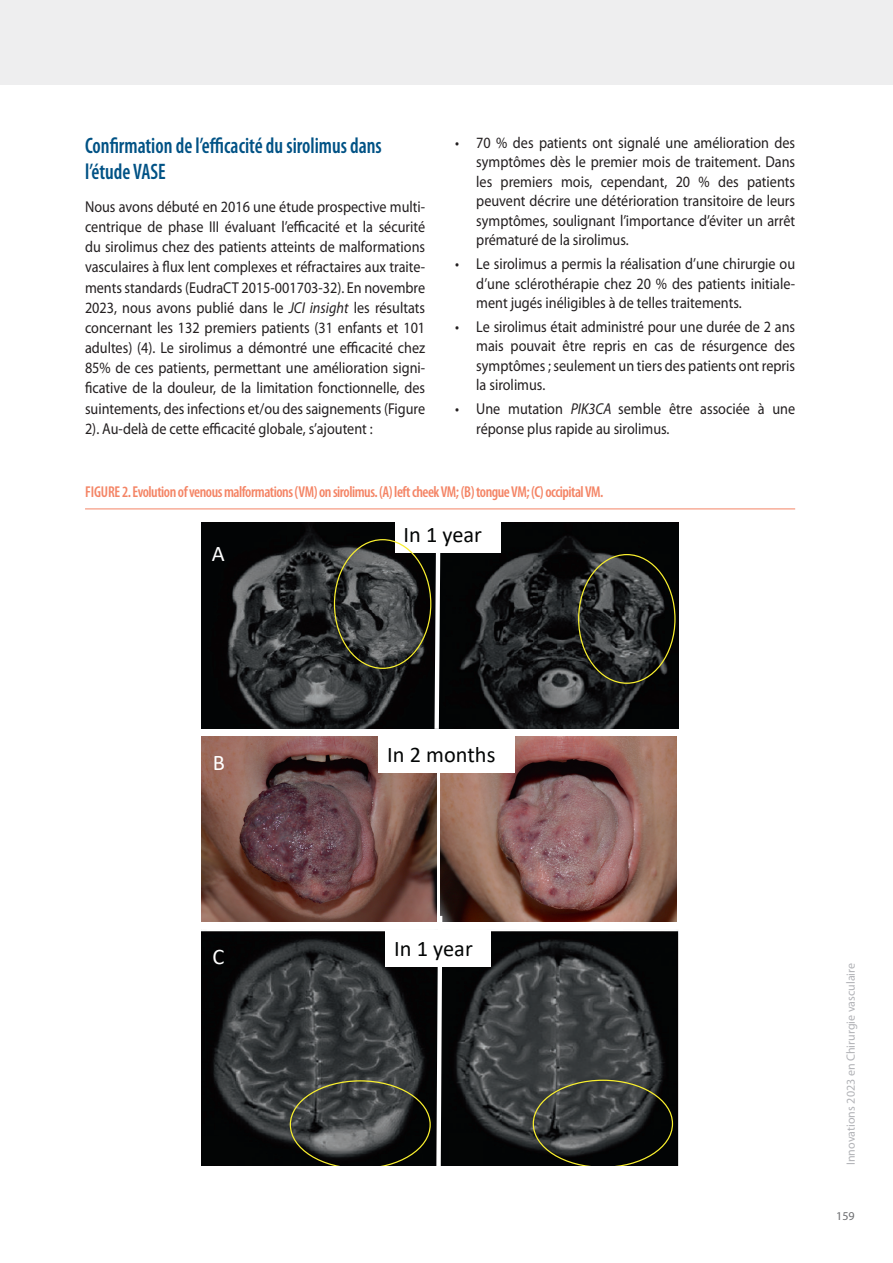
<style>
.page{position:relative;width:893px;height:1263px;background:#fff}
.page>*{position:absolute;margin:0;border:0;box-sizing:border-box;transform-origin:0 0}
.t1{font:600 condensed 22.5px/26.1px "Myriad Pro";color:#005285;scale:.9 1}
.t2{font:22.35px "Calibri";color:#030505}
.t3{font:22.35px "Calibri";color:#fff}
.t4{font:15.75px/20.1px "Myriad Pro";color:#231f20;text-align:justify;scale:.9 1}
.t5{font:600 condensed 15.75px "Myriad Pro";letter-spacing:-.03em;color:#f48465}
.t6{font:12px "Myriad Pro";color:#b2b3b7}
.t7{font:12px "Myriad Pro";color:#6c6d70}
.s1{font-style:italic}
</style>
<div class="page">
<div style="left:0;top:0;width:893px;height:85px;background:#eeeeef"></div>
<hr style="left:0;top:0;width:1px;height:85px;background:#bcbdc0">
<hr style="left:85px;top:508px;width:710px;height:1px;background:#f48465">
<img style="left:441px;top:736px;width:236px;height:185px">
<img style="left:202px;top:736px;width:235px;height:185px">
<img style="left:202px;top:930px;width:476px;height:235px">
<img style="left:202px;top:522px;width:476px;height:206px">
<div style="left:379px;top:736px;width:136px;height:36px;background:#fff"></div>
<div style="left:395px;top:522px;width:105px;height:31px;background:#fff"></div>
<svg style="left:432px;top:553px;width:11px;height:176px"></svg>
<div style="left:385px;top:930px;width:106px;height:36px;background:#fff"></div>
<svg style="left:202px;top:1136px;width:35px;height:29px"></svg>
<div style="left:449px;top:1134px;width:33px;height:31px;background:#030505"></div>
<div style="left:448px;top:1133px;width:35px;height:32px;border:1px solid #030505"></div>
<svg style="left:290px;top:911px;width:155px;height:254px;background:#4a4a49"></svg>
<svg style="left:533px;top:1079px;width:140px;height:86px;background:#32342f"></svg>
<h1 class="t1" style="left:85px;top:133px;width:331px">Confirmation de l’efficacité du sirolimus dans l’étude VASE</h1>
<p class="t4" style="left:85px;top:197px;width:380px">Nous avons débuté en 2016 une étude prospective multi&shy;centrique de phase III évaluant l’efficacité et la sécurité du sirolimus chez des patients atteints de malformations vasculaires à flux lent complexes et réfractaires aux traite&shy;ments standards (EudraCT 2015-001703-32). En novembre 2023, nous avons publié dans le <span class="s1">JCI insight</span> les résultats concernant les 132 premiers patients (31 enfants et 101 adultes) (4). Le sirolimus a démontré une efficacité chez 85% de ces patients, permettant une amélioration signi&shy;ficative de la douleur, de la limitation fonctionnelle, des suintements, des infections et/ou des saignements (Figure 2). Au-delà de cette efficacité globale, s’ajoutent :</p>
<p class="t4" style="left:476px;top:133px;width:356px;line-height:19.5px;text-indent:-21px">• 70 % des patients ont signalé une amélioration des symptômes dès le premier mois de traitement. Dans les premiers mois, cependant, 20 % des patients peuvent décrire une détérioration transitoire de leurs symptômes, soulignant l’importance d’éviter un arrêt prématuré de la sirolimus.</p>
<p class="t4" style="left:476px;top:254px;width:356px;line-height:19.5px;text-indent:-21px">• Le sirolimus a permis la réalisation d’une chirurgie ou d’une sclérothérapie chez 20 % des patients initiale&shy;ment jugés inéligibles à de telles traitements.</p>
<p class="t4" style="left:476px;top:317px;width:356px;line-height:19.5px;text-indent:-21px">• Le sirolimus était administré pour une durée de 2 ans mais pouvait être repris en cas de résurgence des symptômes ; seulement un tiers des patients ont repris la sirolimus.</p>
<p class="t4" style="left:476px;top:399px;width:356px;line-height:19.5px;text-indent:-21px">• Une mutation <span class="s1">PIK3CA</span> semble être associée à une réponse plus rapide au sirolimus.</p>
<p class="t5" style="left:85px;top:483px;width:520px">FIGURE 2. Evolution of venous malformations (VM) on sirolimus. (A) left cheek VM; (B) tongue VM; (C) occipital VM.</p>
<h2 class="t3" style="left:212px;top:538px;width:14px">A</h2>
<h2 class="t2" style="left:404px;top:519px;width:80px">In 1 year</h2>
<h2 class="t3" style="left:213px;top:747px;width:14px">B</h2>
<h2 class="t2" style="left:387px;top:738px;width:110px">In 2 months</h2>
<h2 class="t3" style="left:212px;top:941px;width:13px">C</h2>
<h2 class="t2" style="left:394px;top:933px;width:80px">In 1 year</h2>
<p class="t6" style="left:844px;top:1165px;width:204px;rotate:-90deg">Innovations 2023 en Chirurgie vasculaire</p>
<p class="t7" style="left:836px;top:1210px;width:20px">159</p>
</div>
